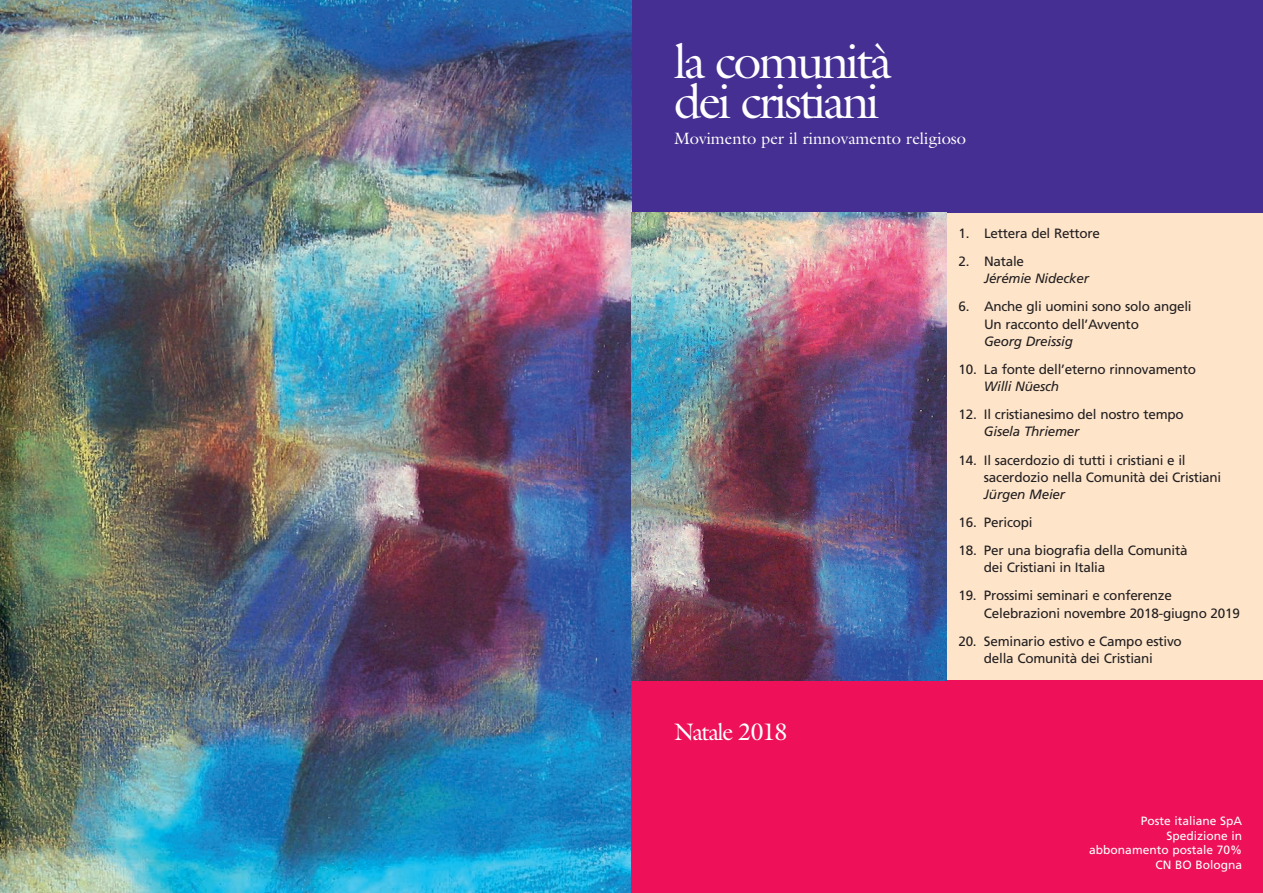
<style>
.page{position:relative;width:1263px;height:893px;background:#fff}
.page>*{position:absolute;margin:0;border:0;box-sizing:border-box;transform-origin:0 0}
.t1{font:49.05px/40.2px "Galliard";letter-spacing:-.055em;color:#fff}
.t2{font:24px "Galliard";letter-spacing:-.055em;color:#fff}
.t3{font:16.5px "Galliard";color:#fff}
.t4{font:13.5px/17.1px "Frutiger";letter-spacing:-.015em;color:#231f20}
.t5{font:italic 13.5px "Frutiger";letter-spacing:-.015em;color:#231f20}
.t6{font:12px/14.4px "Frutiger";color:#fff;text-align:right}
</style>
<div class="page">
<div style="left:913px;top:189px;width:350px;height:513px;background:#fee5ca"></div>
<div style="left:631px;top:0;width:632px;height:213px;background:#452f92"></div>
<img style="left:0;top:0;width:631px;height:893px">
<div style="left:631px;top:680px;width:632px;height:213px;background:#ee1059"></div>
<img style="left:631px;top:213px;width:315px;height:467px">
<h1 class="t1" style="left:674px;top:41px;width:219px">la comunità dei cristiani</h1>
<p class="t3" style="left:674px;top:128px;width:294px">Movimento per il rinnovamento religioso</p>
<h2 class="t2" style="left:674px;top:718px;width:115px">Natale 2018</h2>
<p class="t4" style="left:958px;top:226px;width:143px">1. Lettera del Rettore</p>
<p class="t4" style="left:958px;top:254px;width:67px">2. Natale</p>
<p class="t5" style="left:984px;top:273px;width:106px">Jérémie Nidecker</p>
<p class="t4" style="left:984px;top:299px;width:209px;text-indent:-26px">6. Anche gli uomini sono solo angeli<br>Un racconto dell’Avvento</p>
<p class="t5" style="left:984px;top:336px;width:90px">Georg Dreissig</p>
<p class="t4" style="left:958px;top:362px;width:239px">10. La fonte dell’eterno rinnovamento</p>
<p class="t5" style="left:984px;top:381px;width:77px">Willi Nüesch</p>
<p class="t4" style="left:958px;top:407px;width:227px">12. Il cristianesimo del nostro tempo</p>
<p class="t5" style="left:984px;top:426px;width:97px">Gisela Thriemer</p>
<p class="t4" style="left:984px;top:452px;width:239px;text-indent:-26px">14. Il sacerdozio di tutti i cristiani e il sacerdozio nella Comunità dei Cristiani</p>
<p class="t5" style="left:984px;top:489px;width:83px">Jürgen Meier</p>
<p class="t4" style="left:958px;top:515px;width:76px">16. Pericopi</p>
<p class="t4" style="left:984px;top:543px;width:205px;text-indent:-26px">18. Per una biografia della Comunità dei Cristiani in Italia</p>
<p class="t4" style="left:984px;top:588px;width:257px;text-indent:-26px">19. Prossimi seminari e conferenze<br>Celebrazioni novembre 2018-giugno 2019</p>
<p class="t4" style="left:958px;top:633px;width:225px;text-align:center">20. Seminario estivo e Campo estivo della Comunità dei Cristiani</p>
<p class="t6" style="left:1089px;top:815px;width:154px">Poste italiane SpA<br>Spedizione in abbonamento postale 70%<br>CN BO Bologna</p>
</div>
